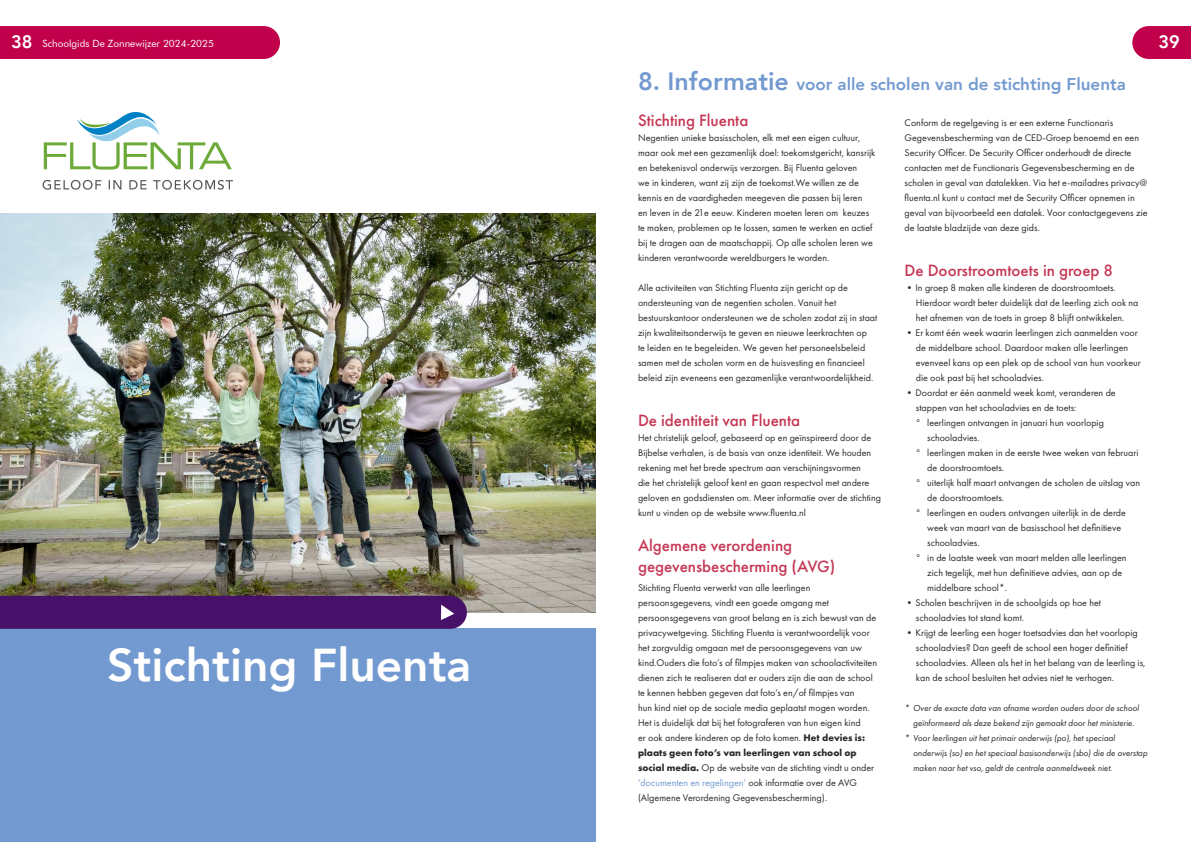
<style>
.page{position:relative;width:1191px;height:842px;background:#fff}
.page>*{position:absolute;margin:0;border:0;box-sizing:border-box;transform-origin:0 0}
.t1{font:800 46px "Avenir";color:#fff}
.t2{font:800 18px "Avenir";color:#fff}
.t3{font:500 17px/20.4px "Futura PT";color:#c53654}
.t4{font:800 17px "Avenir";color:#739ad0}
.t5{font:10px/15px "Futura PT";color:#292929}
.t6{font:10px "Futura BT";color:#fff}
.t7{font:italic 9px "Futura PT";color:#292929}
.s1{font-family:"Avenir";font-weight:800;font-size:18px}
.s2{font-size:25px}
.s3{font-weight:700}
.s4{color:#739ad0}
</style>
<div class="page">
<div style="left:0;top:26px;width:280px;height:33px;background:#c0004a"></div>
<svg style="left:1132px;top:26px;width:59px;height:33px"></svg>
<div style="left:0;top:629px;width:595px;height:213px;background:#739ad0"></div>
<img style="left:0;top:213px;width:595px;height:399px">
<svg style="left:43px;top:180px;width:190px;height:10px"></svg>
<svg style="left:44px;top:112px;width:188px;height:58px"></svg>
<div style="left:0;top:596px;width:467px;height:33px;background:#47116a"></div>
<p class="t6" style="left:11px;top:37px;width:204px"><span class="s1">38</span> Schoolgids De Zonnewijzer 2024-2025</p>
<h2 class="t2" style="left:1158px;top:28px;width:23px">39</h2>
<h1 class="t1" style="left:107px;top:629px;width:365px">Stichting Fluenta</h1>
<h3 class="t4" style="left:638px;top:71px;width:489px"><span class="s2">8. Informatie</span> voor alle scholen van de stichting Fluenta</h3>
<h3 class="t3" style="left:638px;top:110px;width:112px">Stichting Fluenta</h3>
<p class="t5" style="left:638px;top:130px;width:239px">Negentien unieke basisscholen, elk met een eigen cultuur, maar ook met een gezamenlijk doel: toekomstgericht, kansrijk en betekenisvol onderwijs verzorgen. Bij Fluenta geloven<br>we in kinderen, want zij zijn de toekomst.We willen ze de kennis en de vaardigheden meegeven die passen bij leren<br>en leven in de 21e eeuw. Kinderen moeten leren om keuzes te maken, problemen op te lossen, samen te werken en actief bij te dragen aan de maatschappij. Op alle scholen leren we kinderen verantwoorde wereldburgers te worden.</p>
<p class="t5" style="left:638px;top:280px;width:241px">Alle activiteiten van Stichting Fluenta zijn gericht op de ondersteuning van de negentien scholen. Vanuit het bestuurskantoor ondersteunen we de scholen zodat zij in staat zijn kwaliteitsonderwijs te geven en nieuwe leerkrachten op<br>te leiden en te begeleiden. We geven het personeelsbeleid samen met de scholen vorm en de huisvesting en financieel beleid zijn eveneens een gezamenlijke verantwoordelijkheid.</p>
<h3 class="t3" style="left:638px;top:410px;width:164px">De identiteit van Fluenta</h3>
<p class="t5" style="left:638px;top:430px;width:244px">Het christelijk geloof, gebaseerd op en geïnspireerd door de Bijbelse verhalen, is de basis van onze identiteit. We houden rekening met het brede spectrum aan verschijningsvormen<br>die het christelijk geloof kent en gaan respectvol met andere geloven en godsdiensten om. Meer informatie over de stichting kunt u vinden op de website www.fluenta.nl</p>
<h3 class="t3" style="left:638px;top:536px;width:199px">Algemene verordening gegevensbescherming (AVG)</h3>
<p class="t5" style="left:638px;top:580px;width:240px">Stichting Fluenta verwerkt van alle leerlingen persoonsgegevens, vindt een goede omgang met persoonsgegevens van groot belang en is zich bewust van de privacywetgeving. Stichting Fluenta is verantwoordelijk voor het zorgvuldig omgaan met de persoonsgegevens van uw kind.Ouders die foto’s of filmpjes maken van schoolactiviteiten dienen zich te realiseren dat er ouders zijn die aan de school te kennen hebben gegeven dat foto’s en/of filmpjes van<br>hun kind niet op de sociale media geplaatst mogen worden.<br>Het is duidelijk dat bij het fotograferen van hun eigen kind<br>er ook andere kinderen op de foto komen. <span class="s3">Het devies is: plaats geen foto’s van leerlingen van school op social media.</span> Op de website van de stichting vindt u onder <span class="s4">‘documenten en regelingen’</span> ook informatie over de AVG (Algemene Verordening Gegevensbescherming).</p>
<p class="t5" style="left:904px;top:115px;width:244px">Conform de regelgeving is er een externe Functionaris Gegevensbescherming van de CED-Groep benoemd en een Security Officer. De Security Officer onderhoudt de directe contacten met de Functionaris Gegevensbescherming en de scholen in geval van datalekken. Via het e-mailadres privacy@ fluenta.nl kunt u contact met de Security Officer opnemen in geval van bijvoorbeeld een datalek. Voor contactgegevens zie de laatste bladzijde van deze gids.</p>
<h3 class="t3" style="left:904px;top:260px;width:210px">De Doorstroomtoets in groep 8</h3>
<p class="t5" style="left:916px;top:280px;width:224px;text-indent:-11px">•In groep 8 maken alle kinderen de doorstroomtoets.<br>Hierdoor wordt beter duidelijk dat de leerling zich ook na het afnemen van de toets in groep 8 blijft ontwikkelen.</p>
<p class="t5" style="left:916px;top:325px;width:226px;text-indent:-11px">•Er komt één week waarin leerlingen zich aanmelden voor de middelbare school. Daardoor maken alle leerlingen evenveel kans op een plek op de school van hun voorkeur die ook past bij het schooladvies.</p>
<p class="t5" style="left:904px;top:385px;width:213px">•Doordat er één aanmeld week komt, veranderen de</p>
<p class="t5" style="left:916px;top:400px;width:162px">stappen van het schooladvies en de toets:</p>
<p class="t5" style="left:916px;top:415px;width:189px">° leerlingen ontvangen in januari hun voorlopig</p>
<p class="t5" style="left:927px;top:430px;width:54px">schooladvies.</p>
<p class="t5" style="left:916px;top:445px;width:224px">° leerlingen maken in de eerste twee weken van februari</p>
<p class="t5" style="left:927px;top:460px;width:78px">de doorstroomtoets.</p>
<p class="t5" style="left:916px;top:475px;width:226px">° uiterlijk half maart ontvangen de scholen de uitslag van</p>
<p class="t5" style="left:927px;top:490px;width:78px">de doorstroomtoets.</p>
<p class="t5" style="left:916px;top:505px;width:211px">° leerlingen en ouders ontvangen uiterlijk in de derde</p>
<p class="t5" style="left:927px;top:520px;width:195px">week van maart van de basisschool het definitieve</p>
<p class="t5" style="left:927px;top:535px;width:54px">schooladvies.</p>
<p class="t5" style="left:916px;top:550px;width:212px">° in de laatste week van maart melden alle leerlingen</p>
<p class="t5" style="left:927px;top:565px;width:196px">zich tegelijk, met hun definitieve advies, aan op de</p>
<p class="t5" style="left:927px;top:580px;width:81px">middelbare school*.</p>
<p class="t5" style="left:916px;top:595px;width:187px;text-indent:-11px">•Scholen beschrijven in de schoolgids op hoe het schooladvies tot stand komt.</p>
<p class="t5" style="left:916px;top:625px;width:231px;text-indent:-11px">•Krijgt de leerling een hoger toetsadvies dan het voorlopig schooladvies? Dan geeft de school een hoger definitief schooladvies. Alleen als het in het belang van de leerling is, kan de school besluiten het advies niet te verhogen.</p>
<p class="t7" style="left:904px;top:703px;width:236px">* Over de exacte data van afname worden ouders door de school</p>
<p class="t7" style="left:913px;top:718px;width:223px">geïnformeerd als deze bekend zijn gemaakt door het ministerie.</p>
<p class="t7" style="left:904px;top:733px;width:212px">* Voor leerlingen uit het primair onderwijs (po), het speciaal</p>
<p class="t7" style="left:913px;top:748px;width:236px">onderwijs (so) en het speciaal basisonderwijs (sbo) die de overstap</p>
<p class="t7" style="left:913px;top:763px;width:201px">maken naar het vso, geldt de centrale aanmeldweek niet.</p>
</div>
